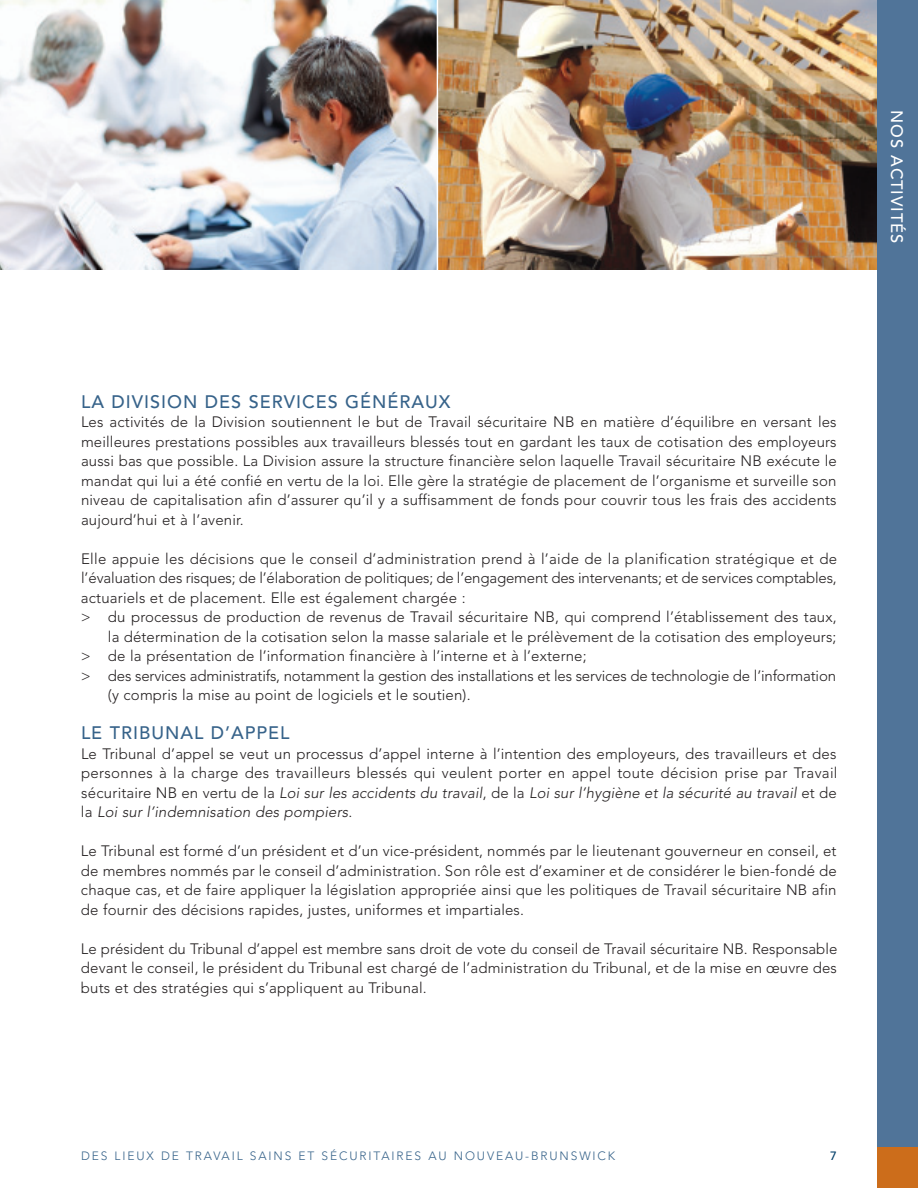
<style>
.page{position:relative;width:918px;height:1188px;background:#fff}
.page>*{position:absolute;margin:0;border:0;box-sizing:border-box;transform-origin:0 0}
.t1{font:500 18px "Avenir";letter-spacing:.055em;color:#37638a}
.t2{font:500 16.5px "Avenir";letter-spacing:.055em;color:#fff}
.t3{font:300 15px/19.5px "Avenir";letter-spacing:.01em;color:#231f20;text-align:justify}
.t4{font:300 15px "Avenir";letter-spacing:-.01em;color:#231f20}
.t5{font:300 12px "Avenir";letter-spacing:.155em;color:#37638a}
.t6{font:500 12px "Avenir";color:#003e69}
.s1{font-style:italic}
</style>
<div class="page">
<img style="left:0;top:0;width:878px;height:270px">
<hr style="left:437px;top:0;width:1px;height:276px;background:#fff">
<div style="left:878px;top:0;width:40px;height:1188px;background:#507499"></div>
<div style="left:878px;top:1148px;width:40px;height:40px;background:#cc6d1b"></div>
<p class="t2" style="left:904px;top:110px;width:135px;rotate:90deg">NOS ACTIVITÉS</p>
<p class="t1" style="left:81px;top:394px;width:371px">LA DIVISION DES SERVICES GÉNÉRAUX</p>
<p class="t3" style="left:81px;top:413px;width:757px">Les activités de la Division soutiennent le but de Travail sécuritaire NB en matière d’équilibre en versant les meilleures prestations possibles aux travailleurs blessés tout en gardant les taux de cotisation des employeurs aussi bas que possible. La Division assure la structure financière selon laquelle Travail sécuritaire NB exécute le mandat qui lui a été confié en vertu de la loi. Elle gère la stratégie de placement de l’organisme et surveille son niveau de capitalisation afin d’assurer qu’il y a suffisamment de fonds pour couvrir tous les frais des accidents aujourd’hui et à l’avenir.</p>
<p class="t3" style="left:81px;top:550px;width:758px">Elle appuie les décisions que le conseil d’administration prend à l’aide de la planification stratégique et de</p>
<p class="t4" style="left:81px;top:572px;width:757px">l’évaluation des risques; de l’élaboration de politiques; de l’engagement des intervenants; et de services comptables,</p>
<p class="t3" style="left:81px;top:589px;width:386px">actuariels et de placement. Elle est également chargée :</p>
<p class="t3" style="left:81px;top:608px;width:757px">&gt; du processus de production de revenus de Travail sécuritaire NB, qui comprend l’établissement des taux,</p>
<p class="t3" style="left:108px;top:628px;width:730px">la détermination de la cotisation selon la masse salariale et le prélèvement de la cotisation des employeurs;</p>
<p class="t3" style="left:81px;top:647px;width:507px">&gt; de la présentation de l’information financière à l’interne et à l’externe;</p>
<p class="t4" style="left:81px;top:669px;width:757px">&gt; des services administratifs, notamment la gestion des installations et les services de technologie de l’information</p>
<p class="t3" style="left:108px;top:686px;width:364px">(y compris la mise au point de logiciels et le soutien).</p>
<p class="t1" style="left:81px;top:726px;width:210px">LE TRIBUNAL D’APPEL</p>
<p class="t3" style="left:81px;top:745px;width:758px">Le Tribunal d’appel se veut un processus d’appel interne à l’intention des employeurs, des travailleurs et des personnes à la charge des travailleurs blessés qui veulent porter en appel toute décision prise par Travail sécuritaire NB en vertu de la <span class="s1">Loi sur les accidents du travail</span>, de la <span class="s1">Loi sur l’hygiène et la sécurité au travail</span> et de la <span class="s1">Loi sur l’indemnisation des pompiers</span>.</p>
<p class="t3" style="left:81px;top:842px;width:757px">Le Tribunal est formé d’un président et d’un vice-président, nommés par le lieutenant gouverneur en conseil, et de membres nommés par le conseil d’administration. Son rôle est d’examiner et de considérer le bien-fondé de chaque cas, et de faire appliquer la législation appropriée ainsi que les politiques de Travail sécuritaire NB afin de fournir des décisions rapides, justes, uniformes et impartiales.</p>
<p class="t3" style="left:81px;top:940px;width:758px">Le président du Tribunal d’appel est membre sans droit de vote du conseil de Travail sécuritaire NB. Responsable devant le conseil, le président du Tribunal est chargé de l’administration du Tribunal, et de la mise en œuvre des buts et des stratégies qui s’appliquent au Tribunal.</p>
<p class="t5" style="left:81px;top:1151px;width:536px">DES LIEUX DE TRAVAIL SAINS ET SÉCURITAIRES AU NOUVEAU-BRUNSWICK</p>
<p class="t6" style="left:830px;top:1151px;width:8px">7</p>
</div>
